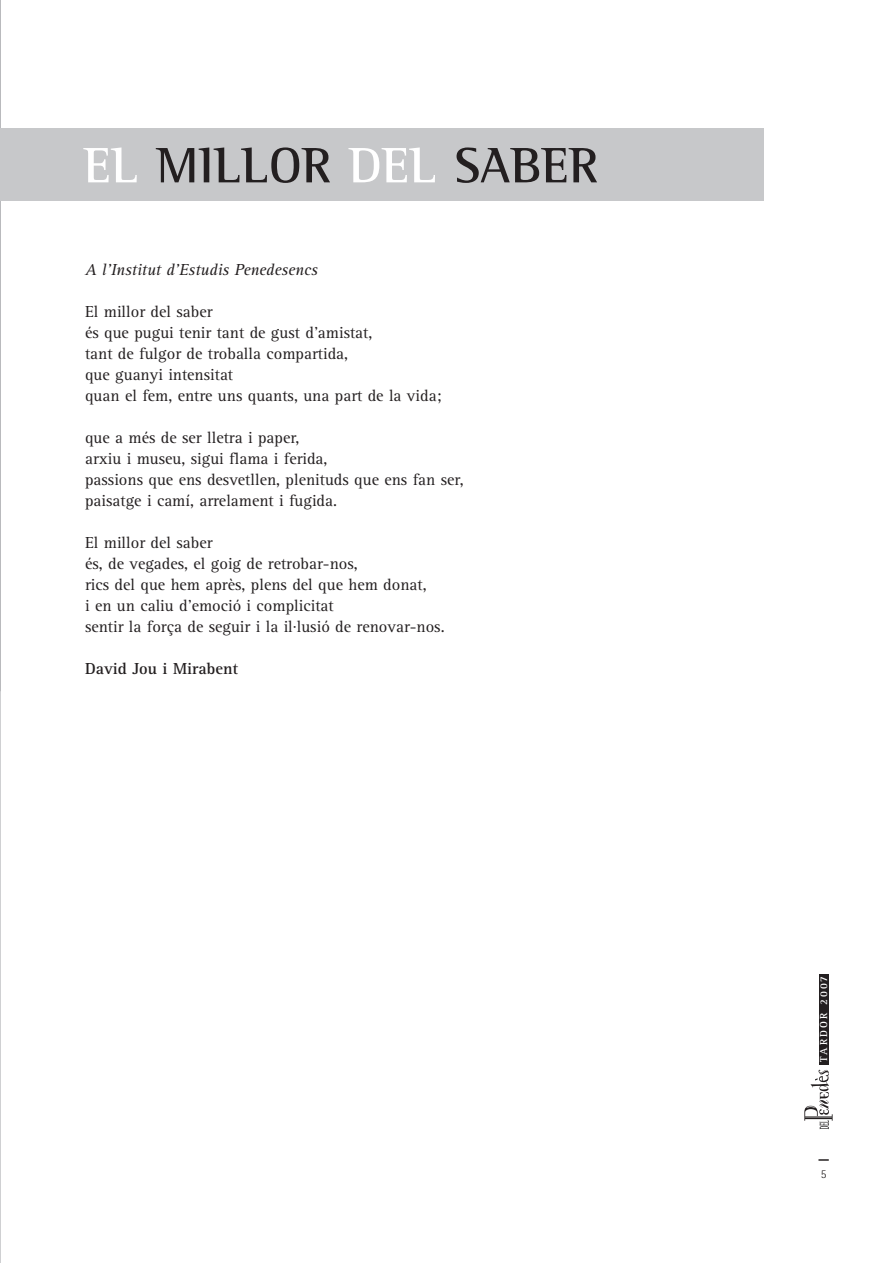
<style>
.page{position:relative;width:893px;height:1263px;background:#fff}
.page>*{position:absolute;margin:0;border:0;box-sizing:border-box;transform-origin:0 0}
.t1{font:700 51px "Rotis Semi Serif";color:#231f20}
.t2{font:16.5px/21px "Rotis Serif";color:#231f20}
.t3{font:italic 16.5px "Rotis Serif";color:#231f20}
.t4{font:700 16.5px "Rotis Serif";color:#231f20}
.t5{font:300 12px "Rotis Semi Sans";color:#231f20}
.t6{font:700 10.5px "Rotis Serif";letter-spacing:.2em;color:#fff}
.s1{color:#fff}
</style>
<div class="page">
<svg style="left:818px;top:1159px;width:11px;height:2px"></svg>
<svg style="left:804px;top:1070px;width:29px;height:59px"></svg>
<div style="left:819px;top:974px;width:9px;height:91px;background:#231f20"></div>
<hr style="left:0;top:0;width:1px;height:1263px;background:#cfd0d2">
<svg style="left:0;top:0;width:1px;height:691px"></svg>
<div style="left:0;top:129px;width:764px;height:72px;background:#c7c8ca"></div>
<h1 class="t1" style="left:84px;top:135px;width:516px"><span class="s1">EL</span> MILLOR <span class="s1">del</span> sABER</h1>
<p class="t3" style="left:85px;top:260px;width:234px">A l’Institut d’Estudis Penedesencs</p>
<p class="t2" style="left:85px;top:301px;width:358px">El millor del saber<br>és que pugui tenir tant de gust d’amistat,<br>tant de fulgor de troballa compartida,<br>que guanyi intensitat<br>quan el fem, entre uns quants, una part de la vida;</p>
<p class="t2" style="left:85px;top:427px;width:380px">que a més de ser lletra i paper,<br>arxiu i museu, sigui flama i ferida,<br>passions que ens desvetllen, plenituds que ens fan ser, paisatge i camí, arrelament i fugida.</p>
<p class="t2" style="left:85px;top:532px;width:361px">El millor del saber<br>és, de vegades, el goig de retrobar-nos,<br>rics del que hem après, plens del que hem donat,<br>i en un caliu d’emoció i complicitat<br>sentir la força de seguir i la il·lusió de renovar-nos.</p>
<p class="t4" style="left:85px;top:658px;width:154px">David Jou i Mirabent</p>
<p class="t6" style="left:818px;top:1062px;width:87px;rotate:-90deg">tardor 2007</p>
<p class="t5" style="left:821px;top:1167px;width:7px">5</p>
</div>
